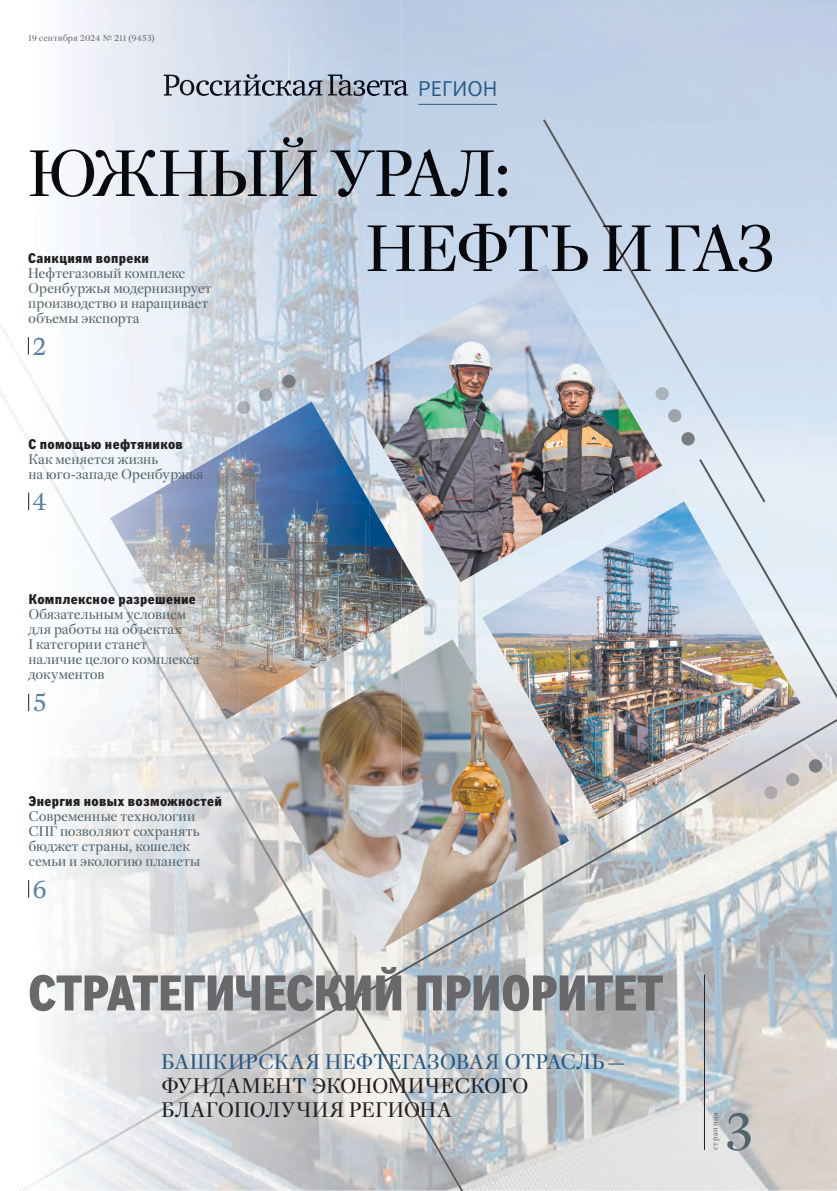
<style>
.page{position:relative;width:837px;height:1191px;background:#fff}
.page>*{position:absolute;margin:0;border:0;box-sizing:border-box;transform-origin:0 0}
.t1{font:65px/75px "Russ News Serif Display";letter-spacing:-.025em;color:#08080d}
.t2{font:55.7px "Russ News Serif Display";color:#53656e}
.t3{font:700 condensed 50px "Russ News Sans";letter-spacing:-.025em;color:#69696c}
.t4{font:26px "Russ News Serif";color:#5c7ea6}
.t5{font:21.2px "Russ News Sans";letter-spacing:.005em;color:#265987}
.t6{font:21px/24px "Russ News Serif Display";letter-spacing:.015em;color:#231f20}
.t7{font:21px "Russ News Serif Display";letter-spacing:.015em;color:#265987}
.t8{font:14px/15px "Russ News Serif Display";letter-spacing:-.005em;color:#53656e}
.t9{font:700 condensed 14px "Russ News Sans";letter-spacing:.025em;color:#231f20}
.t10{font:9px "Russ News Serif Display";letter-spacing:.01em;color:#6c6d70}
.t11{font:7.7px "Russ News Serif Display";letter-spacing:.1em;color:#53656e}
</style>
<div class="page">
<svg style="left:463px;top:763px;width:373px;height:428px;background:#cdd0d2"></svg>
<svg style="left:767px;top:457px;width:69px;height:306px;background:#e0e7ef"></svg>
<img style="left:463px;top:639px;width:106px;height:298px">
<img style="left:401px;top:582px;width:62px;height:609px">
<img style="left:64px;top:0;width:257px;height:389px">
<img style="left:321px;top:0;width:80px;height:389px">
<svg style="left:351px;top:1190px;width:50px;height:1px"></svg>
<img style="left:375px;top:1088px;width:26px;height:102px">
<svg style="left:19px;top:1088px;width:332px;height:103px"></svg>
<img style="left:28px;top:389px;width:373px;height:699px">
<hr style="left:704px;top:974px;width:1px;height:176px;background:#231f20">
<hr style="left:418px;top:104px;width:79px;height:1px;background:#265987">
<svg style="left:28px;top:694px;width:1px;height:17px"></svg>
<svg style="left:0;top:322px;width:85px;height:148px"></svg>
<svg style="left:28px;top:493px;width:1px;height:17px"></svg>
<svg style="left:28px;top:880px;width:1px;height:17px"></svg>
<img style="left:344px;top:264px;width:197px;height:318px">
<img style="left:482px;top:501px;width:318px;height:318px">
<svg style="left:541px;top:117px;width:226px;height:387px;background:#c0cddb"></svg>
<div style="left:681px;top:432px;width:13px;height:13px;background:#7a7c7f;border-radius:50%"></div>
<img style="left:667px;top:409px;width:14px;height:13px;border-radius:7px">
<svg style="left:655px;top:387px;width:13px;height:13px"></svg>
<div style="left:282px;top:375px;width:13px;height:13px;background:#7a7c7f;border-radius:50%"></div>
<svg style="left:259px;top:388px;width:13px;height:13px"></svg>
<svg style="left:237px;top:401px;width:13px;height:13px"></svg>
<div style="left:808px;top:759px;width:14px;height:13px;background:#7a7c7f;border-radius:50%"></div>
<img style="left:785px;top:773px;width:14px;height:13px">
<img style="left:763px;top:786px;width:14px;height:13px">
<img style="left:243px;top:80px;width:79px;height:16px">
<img style="left:196px;top:80px;width:45px;height:16px">
<svg style="left:246px;top:74px;width:11px;height:5px"></svg>
<img style="left:163px;top:75px;width:16px;height:21px">
<img style="left:180px;top:80px;width:14px;height:15px">
<img style="left:342px;top:80px;width:23px;height:16px">
<img style="left:327px;top:74px;width:15px;height:22px">
<img style="left:367px;top:80px;width:41px;height:16px">
<p class="t10" style="left:28px;top:33px;width:128px">19 сентября 2024 № 211 (9453)</p>
<h3 class="t5" style="left:418px;top:77px;width:81px">РЕГИОН</h3>
<h1 class="t1" style="left:366px;top:137px;width:410px;text-indent:-338px">ЮЖНЫЙ УРАЛ:<br>НЕФТЬ И ГАЗ</h1>
<p class="t9" style="left:28px;top:250px;width:122px">Санкциям вопреки</p>
<p class="t8" style="left:28px;top:266px;width:185px">Нефтегазовый комплекс<br>Оренбуржья модернизирует производство и наращивает объемы экспорта</p>
<h3 class="t4" style="left:32px;top:330px;width:16px">2</h3>
<p class="t9" style="left:28px;top:436px;width:156px">С помощью нефтяников</p>
<p class="t8" style="left:28px;top:451px;width:176px">Как меняется жизнь<br>на юго-западе Оренбуржья</p>
<h3 class="t4" style="left:32px;top:486px;width:16px">4</h3>
<p class="t9" style="left:28px;top:592px;width:169px">Комплексное разрешение</p>
<p class="t8" style="left:28px;top:607px;width:173px">Обязательным условием для работы на объектах<br>I категории станет наличие целого комплекса документов</p>
<h3 class="t4" style="left:32px;top:687px;width:16px">5</h3>
<p class="t9" style="left:28px;top:793px;width:195px">Энергия новых возможностей</p>
<p class="t8" style="left:28px;top:809px;width:173px">Современные технологии<br>СПГ позволяют сохранять бюджет страны, кошелек семьи и экологию планеты</p>
<h3 class="t4" style="left:32px;top:873px;width:16px">6</h3>
<h3 class="t3" style="left:28px;top:966px;width:636px">СТРАТЕГИЧЕСКИЙ ПРИОРИТЕТ</h3>
<h3 class="t7" style="left:161px;top:1049px;width:462px">БАШКИРСКАЯ НЕФТЕГАЗОВАЯ ОТРАСЛЬ —</h3>
<h3 class="t6" style="left:161px;top:1073px;width:368px">ФУНДАМЕНТ ЭКОНОМИЧЕСКОГО<br>БЛАГОПОЛУЧИЯ РЕГИОНА</h3>
<p class="t11" style="left:710px;top:1150px;width:39px;rotate:-90deg">страница</p>
<h2 class="t2" style="left:722px;top:1099px;width:34px">3</h2>
</div>
